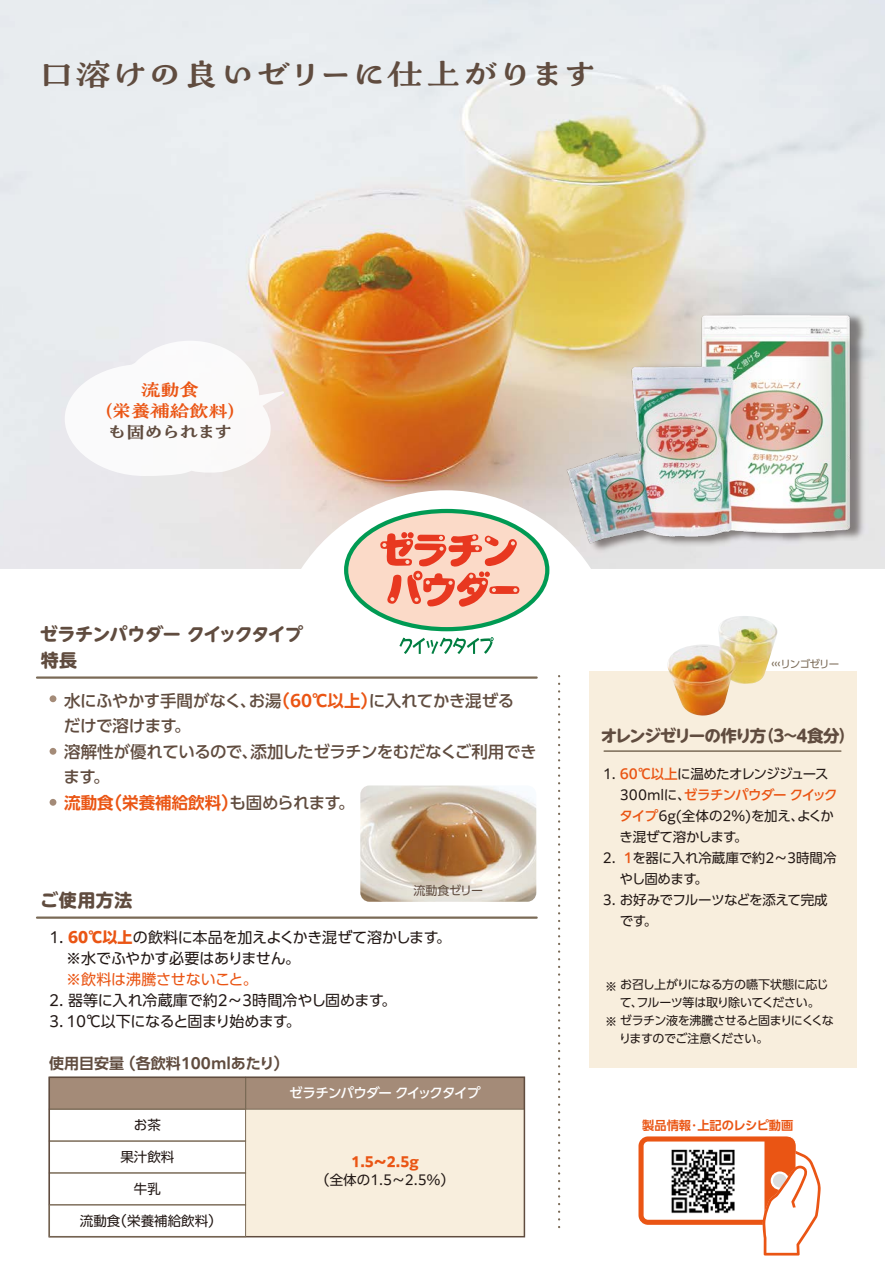
<style>
.page{position:relative;width:885px;height:1263px;background:#fff}
.page>*{position:absolute;margin:0;border:0;box-sizing:border-box;transform-origin:0 0}
.t1{font:37.5px "P Chisaki Min 2 B";letter-spacing:-.045em;color:#604c3f}
.t2{font:21px/21px "P Chisaki Min 2 B";letter-spacing:-.08em;color:#ea5514;text-align:center}
.t3{font:21px "P Chisaki Min 2 B";letter-spacing:-.16em;color:#604c3f}
.t4{font:700 18px "PUD Shin M Go Pr 6 N";letter-spacing:-.03em;color:#604c3f}
.t5{font:500 16.5px/25.5px "PUD Shin Go Pr 6 N";letter-spacing:-.02em;color:#604c3f}
.t6{font:700 16.5px "PUD Shin Go Pr 6 N De";color:#ea5514}
.t7{font:700 16.5px "PUD Shin M Go Pr 6 N";letter-spacing:-.095em;color:#604c3f}
.t8{font:15px/21px "PUD Shin Go Pr 6 N";letter-spacing:-.015em;color:#221815}
.t9{font:700 15px "PUD Shin Go Pr 6 N De";color:#604c3f}
.t10{font:15px "PUD Shin Go Pr 6 N";letter-spacing:-.005em;color:#ea5514}
.t11{font:13.5px/21px "PUD Shin Go Pr 6 N";letter-spacing:-.035em;color:#221815}
.t12{font:13.5px/21px "PUD Shin Go Pr 6 N";letter-spacing:-.015em;color:#221815}
.t13{font:500 13.5px "PUD Shin Go Pr 6 N";letter-spacing:-.07em;color:#fff}
.t14{font:700 13.5px "PUD Shin Go Pr 6 N";color:#ea5514}
.t15{font:700 12.15px "PUD Shin Go Pr 6 N De";color:#ea5514}
.t16{font:12px "PUD Shin Go Pr 6 N";letter-spacing:-.045em;color:#221815}
.t17{font:12px "PUD Shin Go Pr 6 N";letter-spacing:-.015em;color:#604c3f}
.t18{font:10.5px "PUD Shin Go Pr 6 N";letter-spacing:-.075em;color:#7a6a56}
.s1{font-family:"PUD Shin Go Pr 6 N De";font-weight:700;color:#ea5514}
.s2{font-family:"PUD Shin Go Pr 6 N";font-weight:500;color:#604c3f}
.s3{font-weight:700;color:#ea5514}
.s4{font-family:"Koz Go Pr 6 N";font-weight:700}
.s5{font-weight:500;color:#ea5514}
</style>
<div class="page">
<img style="left:0;top:0;width:884px;height:569px">
<svg style="left:558px;top:676px;width:2px;height:553px"></svg>
<svg style="left:638px;top:1136px;width:182px;height:119px"></svg>
<hr style="left:37px;top:676px;width:499px;height:3px;background:#7a6a56">
<div style="left:346px;top:511px;width:201px;height:118px;background:#fbdac8;border-radius:50%"></div>
<div style="left:344px;top:509px;width:205px;height:122px;border:4px solid #009a53;border-radius:50%"></div>
<svg style="left:380px;top:532px;width:139px;height:75px"></svg>
<svg style="left:399px;top:637px;width:94px;height:17px"></svg>
<img style="left:566px;top:310px;width:303px;height:246px">
<img style="left:564px;top:310px;width:288px;height:235px">
<div style="left:588px;top:672px;width:268px;height:396px;background:#f8eedd"></div>
<hr style="left:604px;top:750px;width:236px;height:2px;background:#7a6a56">
<img style="left:664px;top:616px;width:114px;height:100px">
<hr style="left:37px;top:916px;width:499px;height:3px;background:#7a6a56">
<svg style="left:65px;top:341px;width:219px;height:135px"></svg>
<div style="left:50px;top:695px;width:6px;height:7px;background:#a48b78;border-radius:50%"></div>
<div style="left:50px;top:748px;width:6px;height:7px;background:#a48b78;border-radius:50%"></div>
<div style="left:50px;top:799px;width:6px;height:7px;background:#a48b78;border-radius:50%"></div>
<div style="left:246px;top:1109px;width:278px;height:128px;background:#f8eedd"></div>
<div style="left:49px;top:1077px;width:475px;height:32px;background:#a48b78"></div>
<div style="left:49px;top:1077px;width:197px;height:32px;border:1px solid #7a6a56"></div>
<div style="left:245px;top:1077px;width:279px;height:32px;border:1px solid #7a6a56"></div>
<div style="left:49px;top:1109px;width:197px;height:32px;border:1px solid #7a6a56"></div>
<div style="left:49px;top:1141px;width:197px;height:32px;border:1px solid #7a6a56"></div>
<div style="left:49px;top:1172px;width:197px;height:33px;border:1px solid #7a6a56"></div>
<div style="left:48px;top:1076px;width:477px;height:161px;border:2px solid #604c3f"></div>
<div style="left:49px;top:1204px;width:197px;height:33px;border:1px solid #7a6a56"></div>
<img style="left:360px;top:785px;width:176px;height:117px">
<h1 class="t1" style="left:38px;top:56px;width:562px">口溶けの良いゼリーに仕上がります</h1>
<h2 class="t2" style="left:93px;top:379px;width:156px">流動食<br>（栄養補給飲料）</h2>
<h2 class="t3" style="left:107px;top:421px;width:129px">も固められます</h2>
<p class="t4" style="left:40px;top:619px;width:265px">ゼラチンパウダー クイックタイプ</p>
<p class="t4" style="left:41px;top:645px;width:38px">特長</p>
<p class="t5" style="left:64px;top:688px;width:474px">水にふやかす手間がなく、お湯<span class="s1">（60℃以上）</span>に入れてかき混ぜる<br>だけで溶けます。<br>溶解性が優れているので、添加したゼラチンをむだなくご利用できます。</p>
<p class="t6" style="left:64px;top:793px;width:292px">流動食（栄養補給飲料）<span class="s2">も固められます。</span></p>
<p class="t4" style="left:40px;top:885px;width:94px">ご使用方法</p>
<p class="t17" style="left:413px;top:884px;width:71px">流動食ゼリー</p>
<p class="t8" style="left:66px;top:927px;width:386px;text-indent:-17px">1. <span class="s3">60℃以上</span>の飲料に本品を加えよくかき混ぜて溶かします。※水でふやかす必要はありません。</p>
<p class="t10" style="left:66px;top:971px;width:193px">※飲料は沸騰させないこと。</p>
<p class="t8" style="left:49px;top:990px;width:349px">2. 器等に入れ冷蔵庫で約2～3時間冷やし固めます。</p>
<p class="t8" style="left:49px;top:1011px;width:253px">3. 10℃以下になると固まり始めます。</p>
<p class="t9" style="left:49px;top:1054px;width:241px">使用目安量 （各飲料100mlあたり）</p>
<p class="t12" style="left:134px;top:1114px;width:28px">お茶</p>
<p class="t12" style="left:120px;top:1146px;width:55px">果汁飲料</p>
<p class="t12" style="left:134px;top:1179px;width:28px">牛乳</p>
<p class="t12" style="left:80px;top:1211px;width:143px">流動食（栄養補給飲料）</p>
<p class="t13" style="left:289px;top:1085px;width:193px">ゼラチンパウダー クイックタイプ</p>
<p class="t14" style="left:351px;top:1154px;width:69px">1.5～2.5g</p>
<p class="t12" style="left:316px;top:1170px;width:139px">（全体の1.5～2.5％）</p>
<p class="t18" style="left:771px;top:659px;width:69px"><span class="s4">‹‹‹</span>リンゴゼリー</p>
<p class="t7" style="left:600px;top:721px;width:256px">オレンジゼリーの作り方（3~4食分）</p>
<p class="t11" style="left:619px;top:764px;width:219px;text-indent:-17px">1. <span class="s5">60℃以上</span>に温めたオレンジジュース<br>300mlに、<span class="s5">ゼラチンパウダー クイックタイプ</span>6g(全体の2%)を加え、よくかき混ぜて溶かします。</p>
<p class="t12" style="left:619px;top:848px;width:218px;text-indent:-17px">2. <span class="s5">1</span>を器に入れ冷蔵庫で約2～3時間冷やし固めます。</p>
<p class="t11" style="left:619px;top:890px;width:209px;text-indent:-17px">3. お好みでフルーツなどを添えて完成です。</p>
<p class="t16" style="left:620px;top:978px;width:210px">お召し上がりになる方の嚥下状態に応じ</p>
<p class="t16" style="left:620px;top:996px;width:201px">て、フルーツ等は取り除いてください。</p>
<p class="t16" style="left:605px;top:1014px;width:230px">※ ゼラチン液を沸騰させると固まりにくくな</p>
<p class="t16" style="left:619px;top:1032px;width:151px">りますのでご注意ください。</p>
<p class="t16" style="left:605px;top:980px;width:13px">※</p>
<p class="t15" style="left:642px;top:1118px;width:152px">製品情報・上記のレシピ動画</p>
</div>
